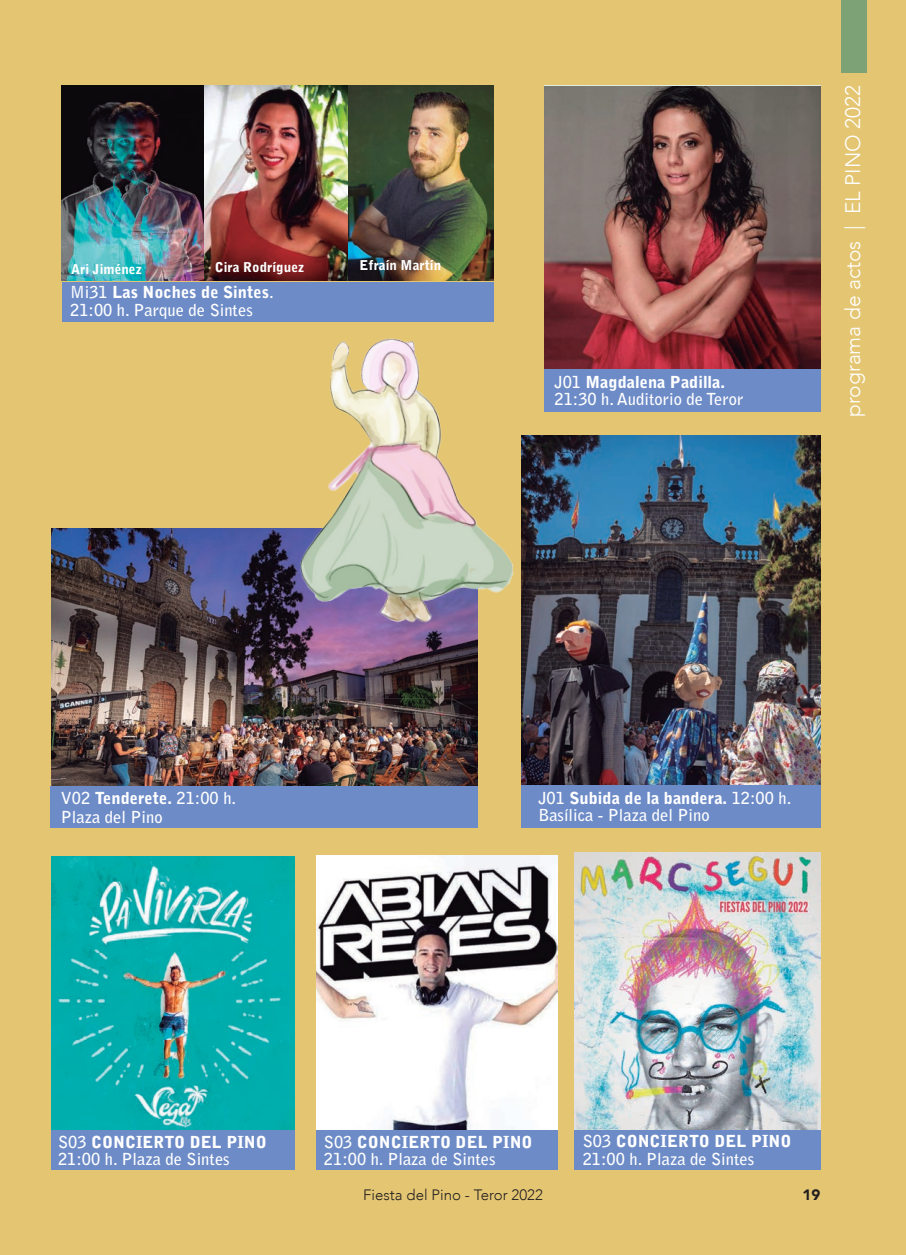
<style>
.page{position:relative;width:906px;height:1255px;background:#fff}
.page>*{position:absolute;margin:0;border:0;box-sizing:border-box;transform-origin:0 0}
.t1{font:300 21px "Avenir";color:#fff}
.t2{font:700 16.5px "Bell Gothic Std";color:#fff}
.t3{font:900 16.5px "Bell Gothic Std";color:#fff}
.t4{font:300 15px "Avenir";color:#231f20}
.t5{font:900 15px "Avenir";color:#231f20}
.t6{font:900 13.5px "Bell Gothic Std";color:#fff}
.s1{font-weight:700}
.s2{font-weight:900}
</style>
<div class="page">
<div style="left:0;top:0;width:906px;height:1254px;background:#e4c672"></div>
<div style="left:840px;top:0;width:26px;height:72px;background:#7ca275"></div>
<img style="left:51px;top:528px;width:426px;height:258px">
<div style="left:50px;top:786px;width:427px;height:41px;background:#6d8bc7"></div>
<img style="left:521px;top:436px;width:300px;height:348px">
<div style="left:521px;top:784px;width:300px;height:43px;background:#6d8bc7"></div>
<img style="left:544px;top:86px;width:277px;height:283px">
<div style="left:544px;top:369px;width:277px;height:42px;background:#6d8bc7"></div>
<div style="left:62px;top:282px;width:431px;height:39px;background:#6d8bc7"></div>
<img style="left:62px;top:85px;width:142px;height:196px">
<img style="left:204px;top:85px;width:289px;height:196px">
<img style="left:51px;top:856px;width:243px;height:274px">
<img style="left:316px;top:855px;width:241px;height:275px">
<img style="left:575px;top:852px;width:246px;height:278px">
<div style="left:51px;top:1130px;width:243px;height:39px;background:#6d8bc7"></div>
<div style="left:316px;top:1130px;width:241px;height:39px;background:#6d8bc7"></div>
<div style="left:574px;top:1130px;width:247px;height:39px;background:#6d8bc7"></div>
<img style="left:291px;top:338px;width:242px;height:308px">
<p class="t6" style="left:71px;top:261px;width:72px">Ari Jiménez</p>
<p class="t6" style="left:215px;top:259px;width:91px">Cira Rodríguez</p>
<p class="t6" style="left:359px;top:257px;width:83px">Efraín Martín</p>
<p class="t3" style="left:70px;top:283px;width:205px"><span class="s1">Mi31</span> Las Noches de Sintes<span class="s1">.</span></p>
<p class="t2" style="left:70px;top:300px;width:184px">21:00 h. Parque de Sintes</p>
<p class="t3" style="left:554px;top:372px;width:172px"><span class="s1">J01</span> Magdalena Padilla.</p>
<p class="t2" style="left:554px;top:389px;width:190px">21:30 h. Auditorio de Teror</p>
<p class="t1" style="left:840px;top:417px;width:333px;rotate:-90deg">programa de actos | EL PINO 2022</p>
<p class="t2" style="left:61px;top:787px;width:177px">V02 <span class="s2">Tenderete.</span> 21:00 h.</p>
<p class="t2" style="left:61px;top:807px;width:103px">Plaza del Pino</p>
<p class="t3" style="left:538px;top:788px;width:254px"><span class="s1">J01</span> Subida de la bandera. <span class="s1">12:00 h.</span></p>
<p class="t2" style="left:538px;top:805px;width:173px">Basílica - Plaza del Pino</p>
<p class="t3" style="left:58px;top:1132px;width:210px"><span class="s1">S03</span> CONCIERTO DEL PINO</p>
<p class="t2" style="left:58px;top:1149px;width:173px">21:00 h. Plaza de Sintes</p>
<p class="t3" style="left:324px;top:1132px;width:210px"><span class="s1">S03</span> CONCIERTO DEL PINO</p>
<p class="t2" style="left:324px;top:1149px;width:173px">21:00 h. Plaza de Sintes</p>
<p class="t3" style="left:583px;top:1131px;width:210px"><span class="s1">S03</span> CONCIERTO DEL PINO</p>
<p class="t2" style="left:583px;top:1148px;width:173px">21:00 h. Plaza de Sintes</p>
<p class="t4" style="left:363px;top:1185px;width:181px">Fiesta del Pino - Teror 2022</p>
<p class="t5" style="left:802px;top:1181px;width:19px">19</p>
</div>
